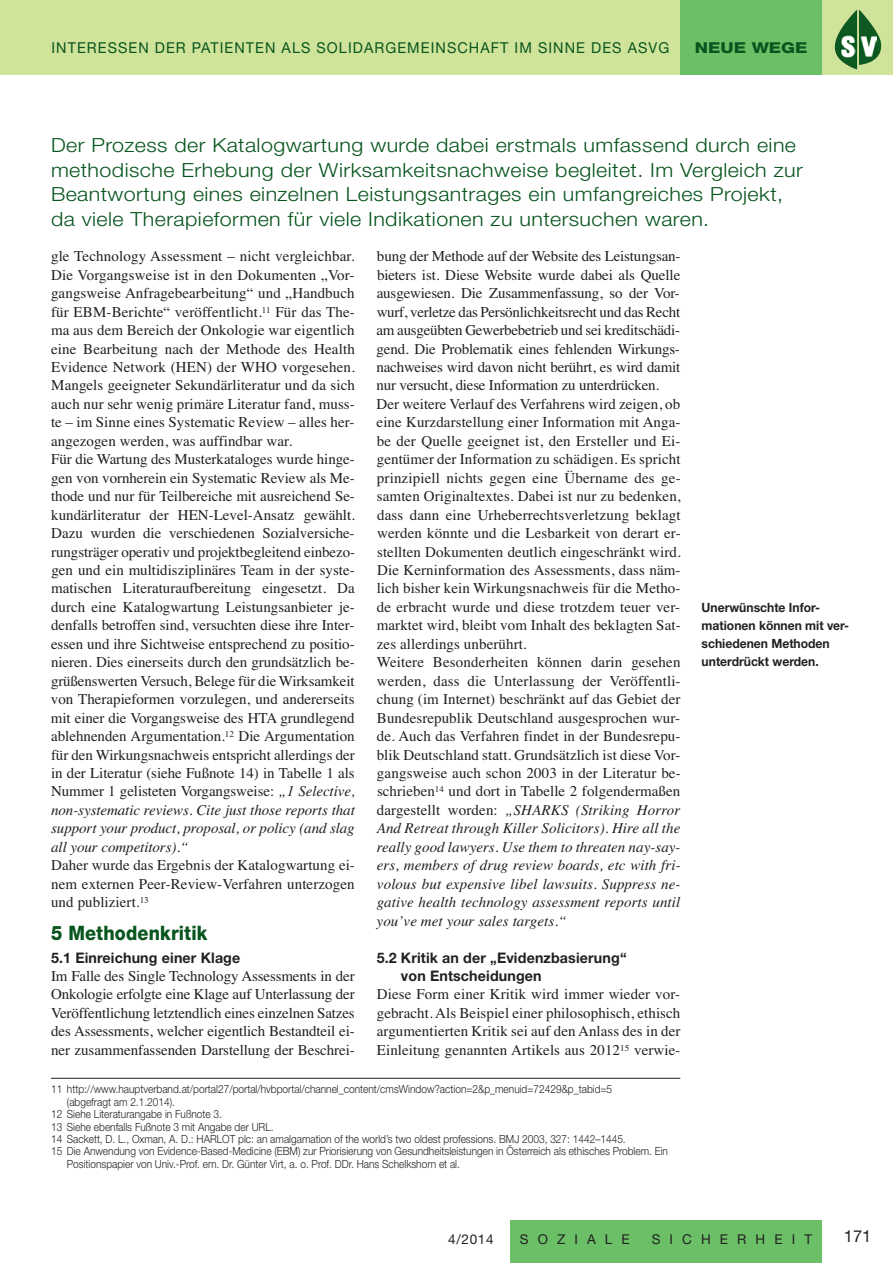
<style>
.page{position:relative;width:893px;height:1263px;background:#fff}
.page>*{position:absolute;margin:0;border:0;box-sizing:border-box;transform-origin:0 0}
.t1{font:800 19.95px "Helvetica Neue";letter-spacing:.01em;color:#08551e;scale:.9 1}
.t2{font:300 19.5px/24.8px "Helvetica Neue";letter-spacing:.02em;color:#08551e;scale:1.1 1}
.t3{font:16.5px "Helvetica Neue";color:#231f20}
.t4{font:15px/18.5px "Times";letter-spacing:.005em;color:#231f20;text-align:justify}
.t5{font:15px "Helvetica Neue";letter-spacing:.075em;color:#08551e;scale:.96 1}
.t6{font:800 15px "Helvetica Neue";color:#08551e;scale:1.2 1}
.t7{font:700 14.55px/18.5px "Helvetica Neue";letter-spacing:.01em;color:#231f20}
.t8{font:13.5px "Helvetica Neue";letter-spacing:.675em;color:#231f20}
.t9{font:700 12.75px/18px "Helvetica Neue";color:#231f20;scale:.95 1}
.t10{font:300 11.25px "Helvetica Neue";color:#231f20;scale:.9 1}
.s1{font-style:italic}
</style>
<div class="page">
<div style="left:0;top:0;width:893px;height:74px;background:#d0e39a"></div>
<div style="left:680px;top:0;width:142px;height:74px;background:#6bc067"></div>
<div style="left:510px;top:1220px;width:312px;height:43px;background:#6bc067"></div>
<img style="left:859px;top:10px;width:22px;height:55px">
<img style="left:835px;top:10px;width:22px;height:60px">
<img style="left:839px;top:35px;width:17px;height:22px">
<img style="left:861px;top:36px;width:15px;height:21px">
<hr style="left:51px;top:1078px;width:629px;height:1px;background:#231f20">
<p class="t5" style="left:51px;top:43px;width:645px">INTERESSEN DER PATIENTEN ALS SOLIDARGEMEINSCHAFT IM SINNE DES ASVG</p>
<p class="t6" style="left:695px;top:43px;width:96px">NEUE WEGE</p>
<p class="t2" style="left:51px;top:131px;width:685px">Der Prozess der Katalogwartung wurde dabei erstmals umfassend durch eine methodische Erhebung der Wirksamkeitsnachweise begleitet. Im Vergleich zur Beantwortung eines einzelnen Leistungsantrages ein umfangreiches Projekt, da viele Therapieformen für viele Indikationen zu untersuchen waren.</p>
<p class="t4" style="left:51px;top:247px;width:306px;text-align:left">gle Technology Assessment – nicht vergleichbar.<br>Die Vorgangsweise ist in den Dokumenten „Vor&shy;gangsweise Anfragebearbeitung“ und „Handbuch für EBM-Berichte“ veröffentlicht.<sup>11</sup> Für das The&shy;ma aus dem Bereich der Onkologie war eigentlich eine Bearbeitung nach der Methode des Health Evidence Network (HEN) der WHO vorgesehen.<br>Mangels geeigneter Sekundärliteratur und da sich auch nur sehr wenig primäre Literatur fand, muss&shy;te – im Sinne eines Systematic Review – alles her&shy;angezogen werden, was auffindbar war.<br>Für die Wartung des Musterkataloges wurde hinge&shy;gen von vornherein ein Systematic Review als Me&shy;thode und nur für Teilbereiche mit ausreichend Se&shy;kundärliteratur der HEN-Level-Ansatz gewählt.<br>Dazu wurden die verschiedenen Sozialversiche&shy;rungsträger operativ und projektbegleitend einbezo&shy;gen und ein multidisziplinäres Team in der syste&shy;matischen Literaturaufbereitung eingesetzt. Da durch eine Katalogwartung Leistungsanbieter je&shy;denfalls betroffen sind, versuchten diese ihre Inter&shy;essen und ihre Sichtweise entsprechend zu positio&shy;nieren. Dies einerseits durch den grundsätzlich be&shy;grüßenswerten Versuch, Belege für die Wirksamkeit von Therapieformen vorzulegen, und andererseits mit einer die Vorgangsweise des HTA grundlegend ablehnenden Argumentation.<sup>12</sup> Die Argumentation für den Wirkungsnachweis entspricht allerdings der in der Literatur (siehe Fußnote 14) in Tabelle 1 als Nummer 1 gelisteten Vorgangsweise: <span class="s1">„1 Selective, non-systematic reviews. Cite just those reports that support your product, proposal, or policy (and slag all your competitors).“</span></p>
<p class="t4" style="left:51px;top:856px;width:305px">Daher wurde das Ergebnis der Katalogwartung ei&shy;nem externen Peer-Review-Verfahren unterzogen und publiziert.<sup>13</sup></p>
<h1 class="t1" style="left:51px;top:926px;width:175px">5 Methodenkritik</h1>
<p class="t7" style="left:51px;top:948px;width:191px">5.1 Einreichung einer Klage</p>
<p class="t4" style="left:51px;top:966px;width:305px">Im Falle des Single Technology Assessments in der Onkologie erfolgte eine Klage auf Unterlassung der Veröffentlichung letztendlich eines einzelnen Satzes des Assessments, welcher eigentlich Bestandteil ei&shy;ner zusammenfassenden Darstellung der Beschrei-</p>
<p class="t4" style="left:376px;top:247px;width:306px;text-align:left">bung der Methode auf der Website des Leistungsan&shy;bieters ist. Diese Website wurde dabei als Quelle ausgewiesen. Die Zusammenfassung, so der Vor&shy;wurf, verletze das Persönlichkeitsrecht und das Recht am ausgeübten Gewerbebetrieb und sei kreditschädi&shy;gend. Die Problematik eines fehlenden Wirkungs&shy;nachweises wird davon nicht berührt, es wird damit nur versucht, diese Information zu unterdrücken.<br>Der weitere Verlauf des Verfahrens wird zeigen, ob eine Kurzdarstellung einer Information mit Anga&shy;be der Quelle geeignet ist, den Ersteller und Ei&shy;gentümer der Information zu schädigen. Es spricht prinzipiell nichts gegen eine Übername des ge&shy;samten Originaltextes. Dabei ist nur zu bedenken, dass dann eine Urheberrechtsverletzung beklagt werden könnte und die Lesbarkeit von derart er&shy;stellten Dokumenten deutlich eingeschränkt wird.<br>Die Kerninformation des Assessments, dass näm&shy;lich bisher kein Wirkungsnachweis für die Metho&shy;de erbracht wurde und diese trotzdem teuer ver&shy;marktet wird, bleibt vom Inhalt des beklagten Sat&shy;zes allerdings unberührt.<br>Weitere Besonderheiten können darin gesehen werden, dass die Unterlassung der Veröffentli&shy;chung (im Internet) beschränkt auf das Gebiet der Bundesrepublik Deutschland ausgesprochen wur&shy;de. Auch das Verfahren findet in der Bundesrepu&shy;blik Deutschland statt. Grundsätzlich ist diese Vor&shy;gangsweise auch schon 2003 in der Literatur be&shy;schrieben<sup>14</sup> und dort in Tabelle 2 folgendermaßen dargestellt worden: <span class="s1">„SHARKS (Striking Horror And Retreat through Killer Solicitors). Hire all the really good lawyers. Use them to threaten nay-say&shy;ers, members of drug review boards, etc with fri&shy;volous but expensive libel lawsuits. Suppress ne&shy;gative health technology assessment reports until you’ve met your sales targets.“</span></p>
<p class="t7" style="left:401px;top:948px;width:227px;text-indent:-24px">5.2 Kritik an der „Evidenzbasierung“ von Entscheidungen</p>
<p class="t4" style="left:377px;top:985px;width:305px">Diese Form einer Kritik wird immer wieder vor&shy;gebracht. Als Beispiel einer philosophisch, ethisch argumentierten Kritik sei auf den Anlass des in der Einleitung genannten Artikels aus 2012<sup>15</sup> verwie-</p>
<p class="t10" style="left:51px;top:1080px;width:625px">11 http://www.hauptverband.at/portal27/portal/hvbportal/channel_content/cmsWindow?action=2&amp;p_menuid=72429&amp;p_tabid=5</p>
<p class="t10" style="left:67px;top:1092px;width:122px">(abgefragt am 2.1.2014).</p>
<p class="t10" style="left:51px;top:1105px;width:192px">12 Siehe Literaturangabe in Fußnote 3.</p>
<p class="t10" style="left:51px;top:1117px;width:249px">13 Siehe ebenfalls Fußnote 3 mit Angabe der URL.</p>
<p class="t10" style="left:51px;top:1130px;width:640px">14 Sackett, D. L., Oxman, A. D.: HARLOT plc: an amalgamation of the world’s two oldest professions. BMJ 2003, 327: 1442–1445.</p>
<p class="t10" style="left:51px;top:1142px;width:687px">15 Die Anwendung von Evidence-Based-Medicine (EBM) zur Priorisierung von Gesundheitsleistungen in Österreich als ethisches Problem. Ein</p>
<p class="t10" style="left:67px;top:1155px;width:438px">Positionspapier von Univ.-Prof. em. Dr. Günter Virt, a. o. Prof. DDr. Hans Schelkshorn et al.</p>
<p class="t9" style="left:702px;top:599px;width:157px">Unerwünschte Infor&shy;mationen können mit ver&shy;schiedenen Methoden unterdrückt werden.</p>
<p class="t8" style="left:448px;top:1234px;width:47px">4/2014</p>
<p class="t8" style="left:520px;top:1234px;width:111px">SOZIALE</p>
<p class="t8" style="left:652px;top:1234px;width:162px">SICHERHEIT</p>
<p class="t3" style="left:844px;top:1230px;width:29px">171</p>
</div>
